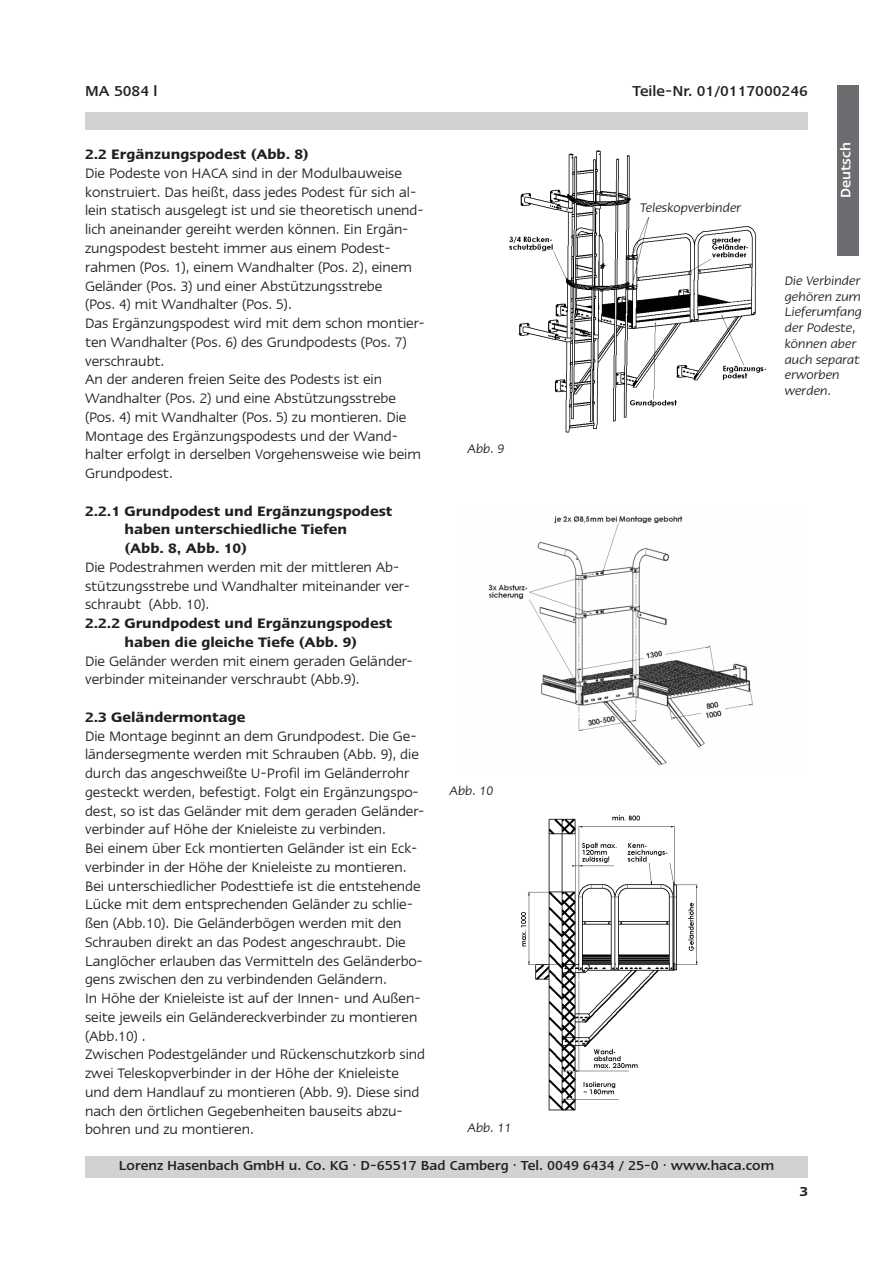
<style>
.page{position:relative;width:893px;height:1263px;background:#fff}
.page>*{position:absolute;margin:0;border:0;box-sizing:border-box;transform-origin:0 0}
.t1{font:500 16.5px "Linotype Ergo";color:#231f20}
.t2{font:15.75px/18.8px "Linotype Ergo";color:#231f20}
.t3{font:600 15.75px/18.8px "Linotype Ergo";color:#231f20}
.t4{font:500 15.75px "Linotype Ergo";color:#fff}
.t5{font:500 15px "Linotype Ergo";color:#231f20}
.t6{font:600 15px "Linotype Ergo";color:#231f20}
.t7{font:italic 14.25px/15.8px "Linotype Ergo";color:#231f20}
</style>
<div class="page">
<div style="left:85px;top:1157px;width:723px;height:21px;background:#d1d2d4"></div>
<div style="left:85px;top:113px;width:723px;height:17px;background:#d1d2d4"></div>
<div style="left:838px;top:85px;width:21px;height:170px;background:#6c6d70"></div>
<img style="left:488px;top:516px;width:265px;height:250px">
<img style="left:509px;top:150px;width:258px;height:283px">
<img style="left:521px;top:815px;width:177px;height:296px">
<p class="t1" style="left:85px;top:85px;width:74px">MA 5084 l</p>
<p class="t1" style="left:632px;top:85px;width:177px">Teile-Nr. 01/0117000246</p>
<p class="t3" style="left:85px;top:146px;width:225px">2.2 Ergänzungspodest (Abb. 8)</p>
<p class="t2" style="left:85px;top:165px;width:341px">Die Podeste von HACA sind in der Modulbauweise konstruiert. Das heißt, dass jedes Podest für sich al&shy;lein statisch ausgelegt ist und sie theoretisch unend&shy;lich aneinander gereiht werden können. Ein Ergän&shy;zungspodest besteht immer aus einem Podest&shy;rahmen (Pos. 1), einem Wandhalter (Pos. 2), einem Geländer (Pos. 3) und einer Abstützungsstrebe<br>(Pos. 4) mit Wandhalter (Pos. 5).<br>Das Ergänzungspodest wird mit dem schon montier&shy;ten Wandhalter (Pos. 6) des Grundpodests (Pos. 7) verschraubt.<br>An der anderen freien Seite des Podests ist ein Wandhalter (Pos. 2) und eine Abstützungsstrebe (Pos. 4) mit Wandhalter (Pos. 5) zu montieren. Die Montage des Ergänzungspodests und der Wand&shy;halter erfolgt in derselben Vorgehensweise wie beim Grundpodest.</p>
<p class="t3" style="left:124px;top:502px;width:269px;text-indent:-39px">2.2.1 Grundpodest und Ergänzungspodest haben unterschiedliche Tiefen<br>(Abb. 8, Abb. 10)</p>
<p class="t2" style="left:85px;top:559px;width:326px">Die Podestrahmen werden mit der mittleren Ab&shy;stützungsstrebe und Wandhalter miteinander ver&shy;schraubt (Abb. 10).</p>
<p class="t3" style="left:85px;top:615px;width:309px;text-align:center">2.2.2 Grundpodest und Ergänzungspodest haben die gleiche Tiefe (Abb. 9)</p>
<p class="t2" style="left:85px;top:652px;width:329px">Die Geländer werden mit einem geraden Geländer&shy;verbinder miteinander verschraubt (Abb.9).</p>
<p class="t3" style="left:85px;top:709px;width:162px">2.3 Geländermontage</p>
<p class="t2" style="left:85px;top:727px;width:342px">Die Montage beginnt an dem Grundpodest. Die Ge&shy;ländersegmente werden mit Schrauben (Abb. 9), die durch das angeschweißte U-Profil im Geländerrohr gesteckt werden, befestigt. Folgt ein Ergänzungspo&shy;dest, so ist das Geländer mit dem geraden Geländer&shy;verbinder auf Höhe der Knieleiste zu verbinden.<br>Bei einem über Eck montierten Geländer ist ein Eck&shy;verbinder in der Höhe der Knieleiste zu montieren.<br>Bei unterschiedlicher Podesttiefe ist die entstehende Lücke mit dem entsprechenden Geländer zu schlie&shy;ßen (Abb.10). Die Geländerbögen werden mit den Schrauben direkt an das Podest angeschraubt. Die Langlöcher erlauben das Vermitteln des Geländerbo&shy;gens zwischen den zu verbindenden Geländern.<br>In Höhe der Knieleiste ist auf der Innen- und Außen&shy;seite jeweils ein Geländereckverbinder zu montieren (Abb.10) .<br>Zwischen Podestgeländer und Rückenschutzkorb sind zwei Teleskopverbinder in der Höhe der Knieleiste und dem Handlauf zu montieren (Abb. 9). Diese sind nach den örtlichen Gegebenheiten bauseits abzu&shy;bohren und zu montieren.</p>
<p class="t7" style="left:468px;top:441px;width:38px">Abb. 9</p>
<p class="t7" style="left:450px;top:784px;width:45px">Abb. 10</p>
<p class="t7" style="left:468px;top:1121px;width:45px">Abb. 11</p>
<p class="t7" style="left:640px;top:201px;width:103px">Teleskopverbinder</p>
<p class="t5" style="left:119px;top:1160px;width:657px">Lorenz Hasenbach GmbH u. Co. KG · D-65517 Bad Camberg · Tel. 0049 6434 / 25-0 · www.haca.com</p>
<p class="t4" style="left:840px;top:198px;width:57px;rotate:-90deg">Deutsch</p>
<p class="t7" style="left:785px;top:274px;width:79px">Die Verbinder gehören zum<br>Lieferumfang der Podeste, können aber auch separat erworben werden.</p>
<p class="t6" style="left:800px;top:1186px;width:10px">3</p>
</div>
